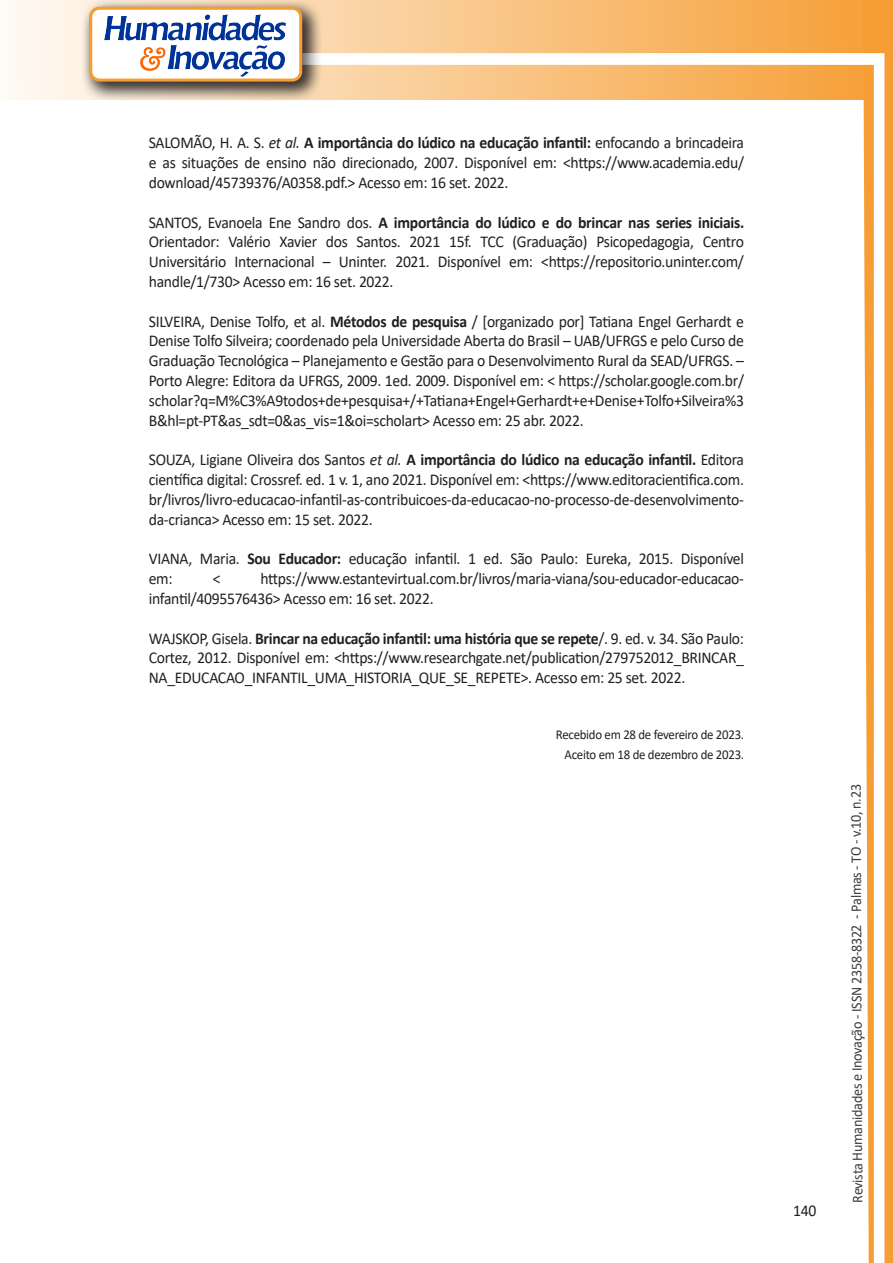
<style>
.page{position:relative;width:893px;height:1263px;background:#fff}
.page>*{position:absolute;margin:0;border:0;box-sizing:border-box;transform-origin:0 0}
.texto{font:16.5px/19.8px "Calibri";letter-spacing:-.02em;color:#231f20;text-align:justify;scale:.95 1}
.t1{font:15px "Calibri";letter-spacing:-.025em;color:#3e3e3f;scale:.95 1}
.texto-2{font:13.5px "Calibri";letter-spacing:-.02em;color:#231f20;scale:.95 1}
.s1{font-style:italic}
.s2{font-weight:700}
</style>
<div class="page">
<svg style="left:5px;top:0;width:858px;height:100px;background:#f9c484"></svg>
<div style="left:302px;top:53px;width:582px;height:12px;background:#fff;border:2px solid #fff"></div>
<svg style="left:863px;top:0;width:30px;height:1263px"></svg>
<div style="left:81px;top:0;width:241px;height:102px;background:#231f20;opacity:.75"></div>
<div style="left:91px;top:8px;width:210px;height:72px;background:#fff;border-radius:9px"></div>
<img style="left:104px;top:14px;width:181px;height:62px">
<div style="left:89px;top:7px;width:213px;height:75px;border:3px solid #f69e34;border-radius:9px"></div>
<p class="texto" style="left:149px;top:133px;width:628px">SALOMÃO, H. A. S. <span class="s1">et al.</span> <span class="s2">A importância do lúdico na educação infantil:</span> enfocando a brincadeira e as situações de ensino não direcionado, 2007. Disponível em: &lt;https://www.academia.edu/ download/45739376/A0358.pdf.&gt; Acesso em: 16 set. 2022.</p>
<p class="texto" style="left:149px;top:212px;width:628px">SANTOS, Evanoela Ene Sandro dos. <span class="s2">A importância do lúdico e do brincar nas series iniciais.<br></span>Orientador: Valério Xavier dos Santos. 2021 15f. TCC (Graduação) Psicopedagogia, Centro Universitário Internacional – Uninter. 2021. Disponível em: &lt;https://repositorio.uninter.com/ handle/1/730&gt; Acesso em: 16 set. 2022.</p>
<p class="texto" style="left:149px;top:311px;width:628px">SILVEIRA, Denise Tolfo, et al. <span class="s2">Métodos de pesquisa</span> / [organizado por] Tatiana Engel Gerhardt e Denise Tolfo Silveira; coordenado pela Universidade Aberta do Brasil – UAB/UFRGS e pelo Curso de Graduação Tecnológica – Planejamento e Gestão para o Desenvolvimento Rural da SEAD/UFRGS. – Porto Alegre: Editora da UFRGS, 2009. 1ed. 2009. Disponível em: &lt; https://scholar.google.com.br/ scholar?q=M%C3%A9todos+de+pesquisa+/+Tatiana+Engel+Gerhardt+e+Denise+Tolfo+Silveira%3<br>B&amp;hl=pt-PT&amp;as_sdt=0&amp;as_vis=1&amp;oi=scholart&gt; Acesso em: 25 abr. 2022.</p>
<p class="texto" style="left:149px;top:449px;width:628px">SOUZA, Ligiane Oliveira dos Santos <span class="s1">et al.</span> <span class="s2">A importância do lúdico na educação infantil.</span> Editora científica digital: Crossref. ed. 1 v. 1, ano 2021. Disponível em: &lt;https://www.editoracientifica.com. br/livros/livro-educacao-infantil-as-contribuicoes-da-educacao-no-processo-de-desenvolvimento&shy;da-crianca&gt; Acesso em: 15 set. 2022.</p>
<p class="texto" style="left:149px;top:548px;width:628px">VIANA, Maria. <span class="s2">Sou Educador:</span> educação infantil. 1 ed. São Paulo: Eureka, 2015. Disponível em:</p>
<p class="texto" style="left:149px;top:568px;width:628px;text-indent:112px">https://www.estantevirtual.com.br/livros/maria-viana/sou-educador-educacao&shy;infantil/4095576436&gt; Acesso em: 16 set. 2022.</p>
<p class="texto" style="left:149px;top:628px;width:628px">WAJSKOP, Gisela. <span class="s2">Brincar na educação infantil: uma história que se repete</span>/. 9. ed. v. 34. São Paulo:<br>Cortez, 2012. Disponível em: &lt;https://www.researchgate.net/publication/279752012_BRINCAR_ NA_EDUCACAO_INFANTIL_UMA_HISTORIA_QUE_SE_REPETE&gt;. Acesso em: 25 set. 2022.</p>
<p class="texto" style="left:213px;top:568px;width:10px">&lt;</p>
<p class="texto-2" style="left:556px;top:725px;width:200px">Recebido em 28 de fevereiro de 2023.</p>
<p class="texto-2" style="left:565px;top:745px;width:190px">Aceito em 18 de dezembro de 2023.</p>
<p class="texto" style="left:793px;top:1200px;width:26px">140</p>
<p class="t1" style="left:846px;top:1203px;width:442px;rotate:-90deg">Revista Humanidades e Inovação - ISSN 2358-8322 - Palmas - TO - v.10, n.23</p>
</div>
